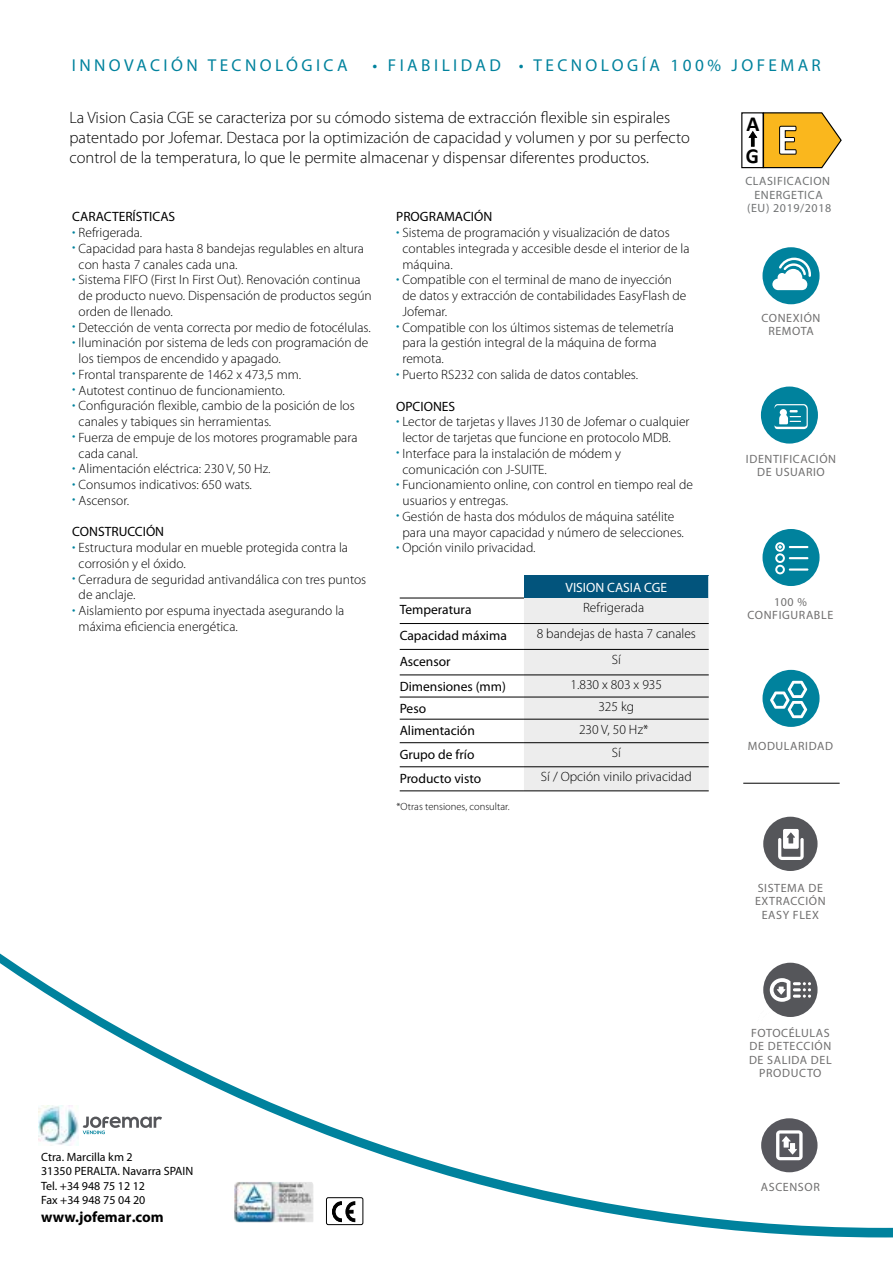
<style>
.page{position:relative;width:893px;height:1263px;background:#fff}
.page>*{position:absolute;margin:0;border:0;box-sizing:border-box;transform-origin:0 0}
.t1{font:700 21.45px "Calibri";color:#000100;scale:.96 1}
.t2{font:700 21.45px "Calibri";color:#000100}
.t3{font:17.25px "Myriad Pro";letter-spacing:.2em;color:#00829d}
.t4{font:300 16.5px/19.8px "Myriad Pro";color:#000}
.t5{font:700 15px "Myriad Pro";color:#000}
.t6{font:300 13.5px/15.8px "Myriad Pro";color:#000}
.t7{font:13.5px "Myriad Pro";color:#000}
.t8{font:13.5px "Myriad Pro";color:#fff}
.t9{font:12px/13.5px "Myriad Pro";letter-spacing:.05em;color:#706f6f;text-align:center}
.t10{font:12px/14.4px "Myriad Pro";color:#000}
.t11{font:12px/13.5px "Myriad Pro";letter-spacing:.05em;color:#707273;text-align:center}
.t12{font:300 10.5px "Myriad Pro";color:#000}
.s1{color:#00829d}
</style>
<div class="page">
<svg style="left:0;top:953px;width:893px;height:284px"></svg>
<div style="left:748px;top:1002px;width:56px;height:41px;border:1px solid #fff;border-radius:3px"></div>
<div style="left:326px;top:1197px;width:37px;height:28px;border:1px solid #000;border-radius:2px"></div>
<svg style="left:332px;top:1201px;width:24px;height:21px"></svg>
<svg style="left:761px;top:1118px;width:56px;height:54px"></svg>
<img style="left:39px;top:1105px;width:39px;height:40px">
<svg style="left:83px;top:1116px;width:79px;height:18px"></svg>
<div style="left:231px;top:1181px;width:82px;height:44px;background:#fff;border-radius:4px"></div>
<img style="left:234px;top:1182px;width:79px;height:40px">
<hr style="left:743px;top:783px;width:97px;height:1px;background:#000">
<svg style="left:763px;top:817px;width:54px;height:54px"></svg>
<svg style="left:756px;top:963px;width:61px;height:77px"></svg>
<div style="left:761px;top:386px;width:57px;height:58px;background:#00829d;border-radius:50%"></div>
<svg style="left:774px;top:404px;width:34px;height:25px"></svg>
<svg style="left:762px;top:670px;width:58px;height:57px"></svg>
<svg style="left:762px;top:529px;width:57px;height:57px"></svg>
<svg style="left:762px;top:247px;width:57px;height:57px"></svg>
<hr style="left:400px;top:598px;width:124px;height:1px;background:#000">
<hr style="left:400px;top:623px;width:124px;height:1px;background:#000">
<hr style="left:400px;top:649px;width:124px;height:1px;background:#000">
<hr style="left:400px;top:675px;width:124px;height:1px;background:#000">
<hr style="left:400px;top:697px;width:124px;height:1px;background:#000">
<hr style="left:400px;top:719px;width:124px;height:1px;background:#000">
<hr style="left:400px;top:742px;width:124px;height:1px;background:#000">
<hr style="left:400px;top:766px;width:124px;height:1px;background:#000">
<hr style="left:400px;top:791px;width:124px;height:1px;background:#000">
<hr style="left:524px;top:791px;width:185px;height:1px;background:#000">
<svg style="left:524px;top:576px;width:185px;height:215px;background:#cdd6da"></svg>
<hr style="left:524px;top:719px;width:185px;height:1px;background:#000">
<hr style="left:524px;top:742px;width:185px;height:1px;background:#000">
<svg style="left:749px;top:112px;width:93px;height:57px"></svg>
<p class="t3" style="left:72px;top:55px;width:277px">INNOVACIÓN TECNOLÓGICA</p>
<p class="t3" style="left:372px;top:55px;width:450px">• FIABILIDAD • TECNOLOGÍA 100% JOFEMAR</p>
<p class="t4" style="left:69px;top:108px;width:622px">La Vision Casia CGE se caracteriza por su cómodo sistema de extracción flexible sin espirales patentado por Jofemar. Destaca por la optimización de capacidad y volumen y por su perfecto control de la temperatura, lo que le permite almacenar y dispensar diferentes productos.</p>
<p class="t7" style="left:72px;top:208px;width:104px">CARACTERÍSTICAS</p>
<p class="t6" style="left:72px;top:225px;width:71px"><span class="s1">•</span> Refrigerada.</p>
<p class="t6" style="left:79px;top:241px;width:287px;text-indent:-6px"><span class="s1">•</span> Capacidad para hasta 8 bandejas regulables en altura con hasta 7 canales cada una.</p>
<p class="t6" style="left:79px;top:272px;width:295px;text-indent:-6px"><span class="s1">•</span> Sistema FIFO (First In First Out). Renovación continua de producto nuevo. Dispensación de productos según orden de llenado.</p>
<p class="t6" style="left:72px;top:319px;width:300px"><span class="s1">•</span> Detección de venta correcta por medio de fotocélulas.</p>
<p class="t6" style="left:79px;top:335px;width:291px;text-indent:-6px"><span class="s1">•</span> Iluminación por sistema de leds con programación de los tiempos de encendido y apagado.</p>
<p class="t6" style="left:72px;top:367px;width:230px"><span class="s1">•</span> Frontal transparente de 1462 x 473,5 mm.</p>
<p class="t6" style="left:72px;top:382px;width:214px"><span class="s1">•</span> Autotest continuo de funcionamiento.</p>
<p class="t6" style="left:79px;top:398px;width:278px;text-indent:-6px"><span class="s1">•</span> Configuración flexible, cambio de la posición de los canales y tabiques sin herramientas.</p>
<p class="t6" style="left:79px;top:430px;width:280px;text-indent:-6px"><span class="s1">•</span> Fuerza de empuje de los motores programable para cada canal.</p>
<p class="t6" style="left:72px;top:461px;width:200px"><span class="s1">•</span> Alimentación eléctrica: 230 V, 50 Hz.</p>
<p class="t6" style="left:72px;top:477px;width:181px"><span class="s1">•</span> Consumos indicativos: 650 wats.</p>
<p class="t6" style="left:72px;top:493px;width:58px"><span class="s1">•</span> Ascensor.</p>
<p class="t7" style="left:72px;top:524px;width:93px">CONSTRUCCIÓN</p>
<p class="t6" style="left:79px;top:540px;width:271px;text-indent:-6px"><span class="s1">•</span> Estructura modular en mueble protegida contra la corrosión y el óxido.</p>
<p class="t6" style="left:79px;top:571px;width:289px;text-indent:-6px"><span class="s1">•</span> Cerradura de seguridad antivandálica con tres puntos de anclaje.</p>
<p class="t6" style="left:79px;top:603px;width:267px;text-indent:-6px"><span class="s1">•</span> Aislamiento por espuma inyectada asegurando la máxima eficiencia energética.</p>
<p class="t7" style="left:396px;top:209px;width:98px">PROGRAMACIÓN</p>
<p class="t6" style="left:403px;top:225px;width:289px;text-indent:-6px"><span class="s1">•</span> Sistema de programación y visualización de datos contables integrada y accesible desde el interior de la máquina.</p>
<p class="t6" style="left:403px;top:272px;width:285px;text-indent:-6px"><span class="s1">•</span> Compatible con el terminal de mano de inyección de datos y extracción de contabilidades EasyFlash de<br>Jofemar.</p>
<p class="t6" style="left:403px;top:320px;width:273px;text-indent:-6px"><span class="s1">•</span> Compatible con los últimos sistemas de telemetría para la gestión integral de la máquina de forma remota.</p>
<p class="t6" style="left:396px;top:367px;width:243px"><span class="s1">•</span> Puerto RS232 con salida de datos contables.</p>
<p class="t7" style="left:396px;top:398px;width:61px">OPCIONES</p>
<p class="t6" style="left:403px;top:414px;width:289px;text-indent:-6px"><span class="s1">•</span> Lector de tarjetas y llaves J130 de Jofemar o cualquier lector de tarjetas que funcione en protocolo MDB.</p>
<p class="t6" style="left:403px;top:446px;width:220px;text-indent:-6px"><span class="s1">•</span> Interface para la instalación de módem y comunicación con J-SUITE.</p>
<p class="t6" style="left:403px;top:477px;width:292px;text-indent:-6px"><span class="s1">•</span> Funcionamiento online, con control en tiempo real de usuarios y entregas.</p>
<p class="t6" style="left:403px;top:509px;width:283px;text-indent:-6px"><span class="s1">•</span> Gestión de hasta dos módulos de máquina satélite para una mayor capacidad y número de selecciones.</p>
<p class="t6" style="left:396px;top:540px;width:141px"><span class="s1">•</span> Opción vinilo privacidad.</p>
<p class="t8" style="left:565px;top:579px;width:103px">VISION CASIA CGE</p>
<p class="t7" style="left:400px;top:601px;width:73px">Temperatura</p>
<p class="t6" style="left:583px;top:600px;width:63px">Refrigerada</p>
<p class="t7" style="left:400px;top:627px;width:109px">Capacidad máxima</p>
<p class="t6" style="left:537px;top:626px;width:161px">8 bandejas de hasta 7 canales</p>
<p class="t7" style="left:400px;top:653px;width:52px">Ascensor</p>
<p class="t6" style="left:612px;top:652px;width:11px">Sí</p>
<p class="t7" style="left:400px;top:678px;width:108px">Dimensiones (mm)</p>
<p class="t6" style="left:570px;top:677px;width:93px">1.830 x 803 x 935</p>
<p class="t7" style="left:400px;top:700px;width:28px">Peso</p>
<p class="t6" style="left:598px;top:699px;width:37px">325 kg</p>
<p class="t7" style="left:400px;top:722px;width:77px">Alimentación</p>
<p class="t6" style="left:579px;top:721px;width:71px">230 V, 50 Hz*</p>
<p class="t7" style="left:400px;top:746px;width:76px">Grupo de frío</p>
<p class="t6" style="left:612px;top:745px;width:11px">Sí</p>
<p class="t7" style="left:400px;top:770px;width:83px">Producto visto</p>
<p class="t6" style="left:541px;top:769px;width:152px">Sí / Opción vinilo privacidad</p>
<p class="t12" style="left:396px;top:801px;width:115px">*Otras tensiones, consultar.</p>
<p class="t10" style="left:41px;top:1149px;width:154px">Ctra. Marcilla km 2<br>31350 PERALTA. Navarra SPAIN<br>Tel. +34 948 75 12 12<br>Fax +34 948 75 04 20</p>
<p class="t5" style="left:41px;top:1207px;width:124px">www.jofemar.com</p>
<h1 class="t2" style="left:746px;top:110px;width:15px">A</h1>
<h1 class="t1" style="left:746px;top:143px;width:15px">G</h1>
<p class="t11" style="left:745px;top:174px;width:87px">CLASIFICACION<br>ENERGETICA (EU) 2019/2018</p>
<p class="t9" style="left:762px;top:311px;width:60px">CONEXIÓN<br>REMOTA</p>
<p class="t9" style="left:746px;top:452px;width:92px">IDENTIFICACIÓN<br>DE USUARIO</p>
<p class="t9" style="left:748px;top:595px;width:87px">100 %<br>CONFIGURABLE</p>
<p class="t9" style="left:748px;top:739px;width:87px">MODULARIDAD</p>
<p class="t9" style="left:755px;top:881px;width:72px">SISTEMA DE<br>EXTRACCIÓN<br>EASY FLEX</p>
<p class="t9" style="left:749px;top:1025px;width:84px">FOTOCÉLULAS<br>DE DETECCIÓN<br>DE SALIDA DEL<br>PRODUCTO</p>
<p class="t9" style="left:761px;top:1180px;width:60px">ASCENSOR</p>
</div>
